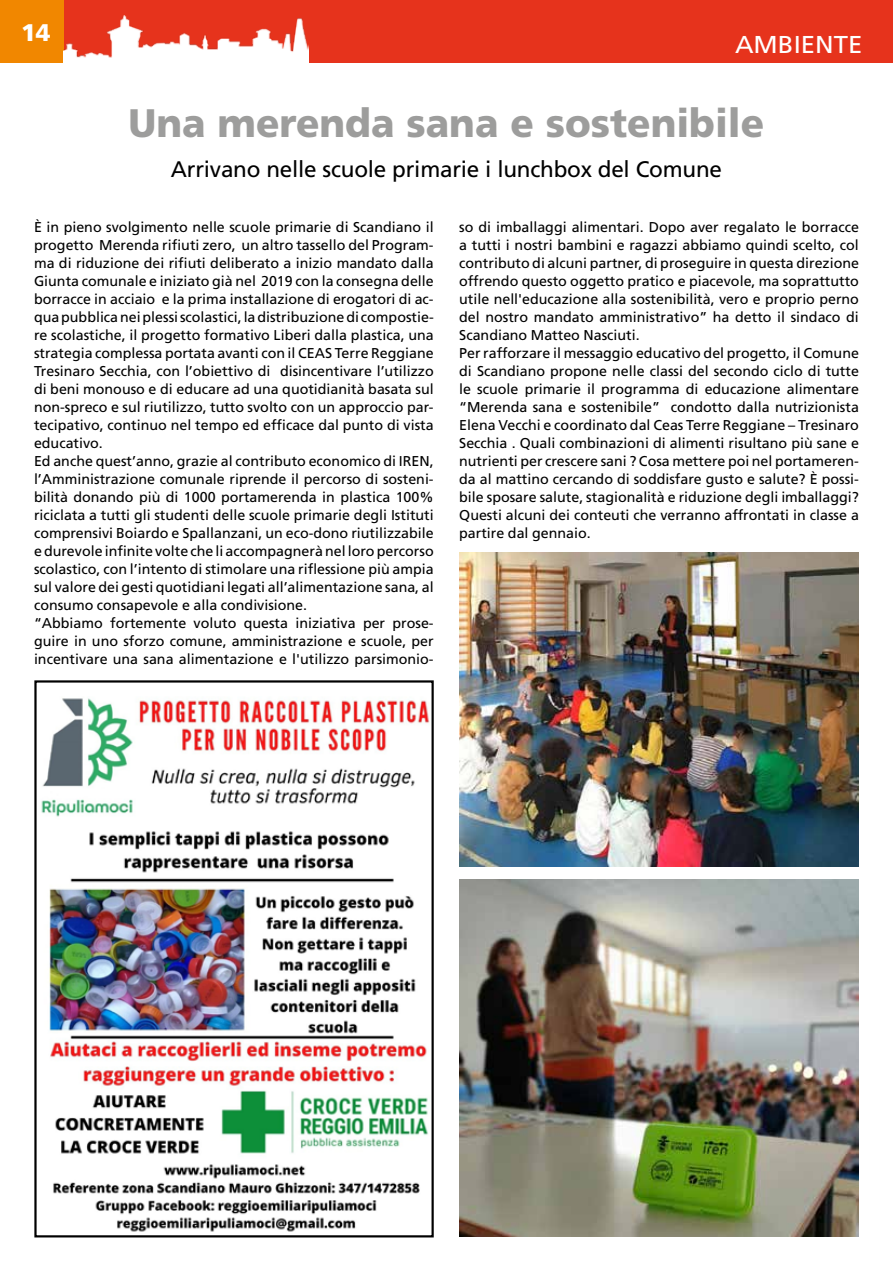
<style>
.page{position:relative;width:893px;height:1263px;background:#fff}
.page>*{position:absolute;margin:0;border:0;box-sizing:border-box;transform-origin:0 0}
.t1{font:900 39.75px "Frutiger";color:#9d9d9c}
.t2{font:24.45px "Frutiger";color:#fff;scale:1.06 1}
.t3{font:900 24px "Frutiger";color:#fff}
.t4{font:22.5px "Frutiger";letter-spacing:-.01em;color:#000}
.t5{font:14.25px/18px "Frutiger";color:#000}
</style>
<div class="page">
<div style="left:0;top:0;width:893px;height:63px;background:#e6331c"></div>
<div style="left:0;top:0;width:64px;height:63px;background:#f18700"></div>
<img style="left:64px;top:16px;width:245px;height:47px">
<img style="left:41px;top:698px;width:389px;height:534px">
<div style="left:34px;top:680px;width:400px;height:557px;border:2px solid #000"></div>
<img style="left:459px;top:880px;width:400px;height:356px">
<img style="left:459px;top:552px;width:400px;height:314px">
<h3 class="t3" style="left:21px;top:19px;width:31px">14</h3>
<h2 class="t2" style="left:735px;top:30px;width:122px">AMBIENTE</h2>
<h1 class="t1" style="left:129px;top:99px;width:637px">Una merenda sana e sostenibile</h1>
<h3 class="t4" style="left:171px;top:156px;width:553px">Arrivano nelle scuole primarie i lunchbox del Comune</h3>
<p class="t5" style="left:34px;top:218px;width:401px">È in pieno svolgimento nelle scuole primarie di Scandiano il progetto Merenda rifiuti zero, un altro tassello del Program&shy;ma di riduzione dei rifiuti deliberato a inizio mandato dalla Giunta comunale e iniziato già nel 2019 con la consegna delle borracce in acciaio e la prima installazione di erogatori di ac&shy;qua pubblica nei plessi scolastici, la distribuzione di compostie&shy;re scolastiche, il progetto formativo Liberi dalla plastica, una strategia complessa portata avanti con il CEAS Terre Reggiane Tresinaro Secchia, con l’obiettivo di disincentivare l’utilizzo di beni monouso e di educare ad una quotidianità basata sul non-spreco e sul riutilizzo, tutto svolto con un approccio par&shy;tecipativo, continuo nel tempo ed efficace dal punto di vista educativo.<br>Ed anche quest’anno, grazie al contributo economico di IREN, l’Amministrazione comunale riprende il percorso di sosteni&shy;bilità donando più di 1000 portamerenda in plastica 100% riciclata a tutti gli studenti delle scuole primarie degli Istituti comprensivi Boiardo e Spallanzani, un eco-dono riutilizzabile e durevole infinite volte che li accompagnerà nel loro percorso scolastico, con l’intento di stimolare una riflessione più ampia sul valore dei gesti quotidiani legati all’alimentazione sana, al consumo consapevole e alla condivisione.<br>“Abbiamo fortemente voluto questa iniziativa per prose&shy;guire in uno sforzo comune, amministrazione e scuole, per incentivare una sana alimentazione e l'utilizzo parsimonio-</p>
<p class="t5" style="left:459px;top:218px;width:401px">so di imballaggi alimentari. Dopo aver regalato le borracce a tutti i nostri bambini e ragazzi abbiamo quindi scelto, col contributo di alcuni partner, di proseguire in questa direzione offrendo questo oggetto pratico e piacevole, ma soprattutto utile nell'educazione alla sostenibilità, vero e proprio perno del nostro mandato amministrativo” ha detto il sindaco di Scandiano Matteo Nasciuti.<br>Per rafforzare il messaggio educativo del progetto, il Comune di Scandiano propone nelle classi del secondo ciclo di tutte le scuole primarie il programma di educazione alimentare “Merenda sana e sostenibile” condotto dalla nutrizionista Elena Vecchi e coordinato dal Ceas Terre Reggiane – Tresinaro Secchia . Quali combinazioni di alimenti risultano più sane e nutrienti per crescere sani ? Cosa mettere poi nel portameren&shy;da al mattino cercando di soddisfare gusto e salute? È possi&shy;bile sposare salute, stagionalità e riduzione degli imballaggi?<br>Questi alcuni dei conteuti che verranno affrontati in classe a partire dal gennaio.</p>
</div>
